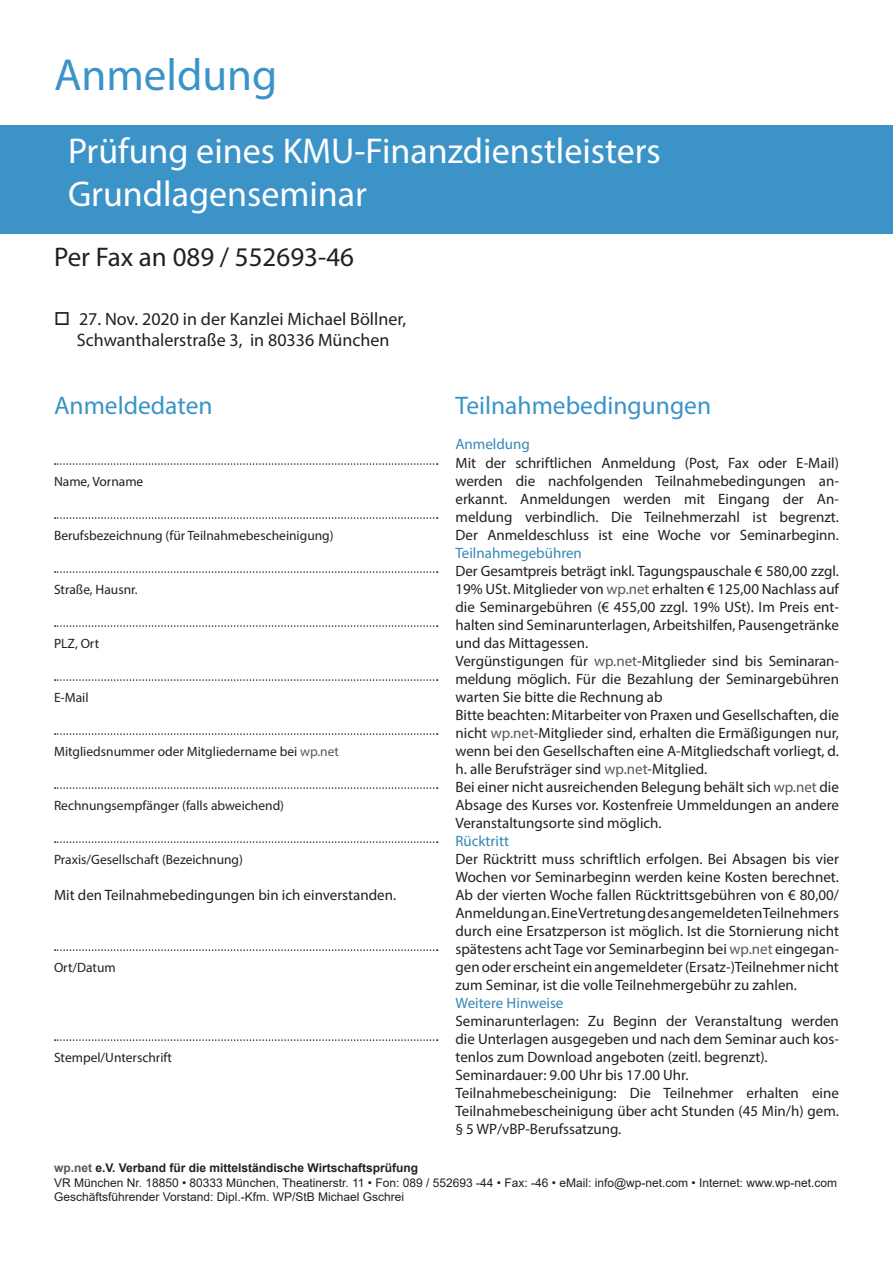
<style>
.page{position:relative;width:893px;height:1263px;background:#fff}
.page>*{position:absolute;margin:0;border:0;box-sizing:border-box;transform-origin:0 0}
.Überschrift_1b{font:45px "Myriad Pro";color:#3b93c8}
.Überschrift_1c{font:36px/43.2px "Myriad Pro";color:#fff}
.Titel_2{font:27px "Myriad Pro";color:#231f20}
.Überschrift_2{font:25.5px "Myriad Pro";color:#3b93c8}
.Titel_2-2{font:18px/21.6px "Myriad Pro";color:#231f20;text-align:center}
.Fließtext_größer{font:15px/18px "Myriad Pro";color:#231f20;text-align:justify}
.Überschrift_1c-2{font:15px/18px "Myriad Pro";color:#231f20;text-align:justify}
.Anmeldedaten{font:15px "Myriad Pro";color:#231f20}
.Überschrift_1c-3{font:15px "Myriad Pro";color:#3487b6}
.Anmeldedaten-2{font:13.5px "Myriad Pro";color:#231f20}
.Verband-Info_klein{font:12px "Arial";color:#231f20}
.Verband-Info_klein-2{font:700 12px "Arial";color:#231f20}
.s1{color:#57585a}
.s2{color:#3487b6}
</style>
<div class="page">
<div style="left:0;top:126px;width:893px;height:108px;background:#3b93c8"></div>
<svg style="left:55px;top:463px;width:383px;height:2px"></svg>
<svg style="left:55px;top:517px;width:383px;height:2px"></svg>
<svg style="left:55px;top:571px;width:383px;height:2px"></svg>
<svg style="left:55px;top:625px;width:383px;height:2px"></svg>
<svg style="left:55px;top:679px;width:383px;height:2px"></svg>
<svg style="left:55px;top:733px;width:383px;height:2px"></svg>
<svg style="left:55px;top:787px;width:383px;height:2px"></svg>
<svg style="left:55px;top:841px;width:383px;height:2px"></svg>
<svg style="left:55px;top:949px;width:383px;height:2px"></svg>
<svg style="left:55px;top:1039px;width:383px;height:2px"></svg>
<p class="Überschrift_1b" style="left:54px;top:47px;width:225px">Anmeldung</p>
<p class="Überschrift_1c" style="left:68px;top:128px;width:594px">Prüfung eines KMU-Finanzdienstleisters<br>Grundlagenseminar</p>
<p class="Titel_2" style="left:54px;top:240px;width:302px">Per Fax an 089 / 552693-46</p>
<p class="Titel_2-2" style="left:54px;top:307px;width:354px">□ 27. Nov. 2020 in der Kanzlei Michael Böllner,<br>Schwanthalerstraße 3, in 80336 München</p>
<p class="Überschrift_2" style="left:54px;top:390px;width:160px">Anmeldedaten</p>
<p class="Anmeldedaten-2" style="left:54px;top:473px;width:91px">Name, Vorname</p>
<p class="Anmeldedaten-2" style="left:54px;top:527px;width:281px">Berufsbezeichnung (für Teilnahmebescheinigung)</p>
<p class="Anmeldedaten-2" style="left:54px;top:581px;width:85px">Straße, Hausnr.</p>
<p class="Anmeldedaten-2" style="left:54px;top:635px;width:47px">PLZ, Ort</p>
<p class="Anmeldedaten-2" style="left:54px;top:689px;width:36px">E-Mail</p>
<p class="Anmeldedaten-2" style="left:54px;top:743px;width:286px">Mitgliedsnummer oder Mitgliedername bei <span class="s1">wp.net</span></p>
<p class="Anmeldedaten-2" style="left:54px;top:797px;width:232px">Rechnungsempfänger (falls abweichend)</p>
<p class="Anmeldedaten-2" style="left:54px;top:851px;width:190px">Praxis/Gesellschaft (Bezeichnung)</p>
<p class="Anmeldedaten" style="left:54px;top:886px;width:344px">Mit den Teilnahmebedingungen bin ich einverstanden.</p>
<p class="Anmeldedaten-2" style="left:54px;top:959px;width:63px">Ort/Datum</p>
<p class="Anmeldedaten-2" style="left:54px;top:1049px;width:120px">Stempel/Unterschrift</p>
<p class="Überschrift_2" style="left:455px;top:390px;width:257px">Teilnahmebedingungen</p>
<p class="Überschrift_1c-3" style="left:455px;top:435px;width:76px">Anmeldung</p>
<p class="Fließtext_größer" style="left:455px;top:454px;width:385px">Mit der schriftlichen Anmeldung (Post, Fax oder E-Mail) werden die nachfolgenden Teilnahmebedingungen an&shy;erkannt. Anmeldungen werden mit Eingang der An&shy;meldung verbindlich. Die Teilnehmerzahl ist begrenzt.<br>Der Anmeldeschluss ist eine Woche vor Seminarbeginn.<br><span class="s2">Teilnahmegebühren</span></p>
<p class="Fließtext_größer" style="left:455px;top:562px;width:385px">Der Gesamtpreis beträgt inkl. Tagungspauschale € 580,00 zzgl.<br>19% USt. Mitglieder von <span class="s1">wp.net</span> erhalten € 125,00 Nachlass auf die Seminargebühren (€ 455,00 zzgl. 19% USt). Im Preis ent&shy;halten sind Seminarunterlagen, Arbeitshilfen, Pausengetränke und das Mittagessen.</p>
<p class="Fließtext_größer" style="left:455px;top:652px;width:385px">Vergünstigungen für <span class="s1">wp.net</span>-Mitglieder sind bis Seminaran&shy;meldung möglich. Für die Bezahlung der Seminargebühren warten Sie bitte die Rechnung ab</p>
<p class="Fließtext_größer" style="left:455px;top:706px;width:385px">Bitte beachten: Mitarbeiter von Praxen und Gesellschaften, die nicht <span class="s1">wp.net</span>-Mitglieder sind, erhalten die Ermäßigungen nur, wenn bei den Gesellschaften eine A-Mitgliedschaft vorliegt, d. h. alle Berufsträger sind <span class="s1">wp.net</span>-Mitglied.</p>
<p class="Fließtext_größer" style="left:455px;top:778px;width:385px">Bei einer nicht ausreichenden Belegung behält sich <span class="s1">wp.net</span> die Absage des Kurses vor. Kostenfreie Ummeldungen an andere Veranstaltungsorte sind möglich.</p>
<p class="Überschrift_1c-3" style="left:455px;top:832px;width:55px">Rücktritt</p>
<p class="Überschrift_1c-2" style="left:455px;top:850px;width:385px">Der Rücktritt muss schriftlich erfolgen. Bei Absagen bis vier Wochen vor Seminarbeginn werden keine Kosten berechnet.<br>Ab der vierten Woche fallen Rücktrittsgebühren von € 80,00/ Anmeldung an. Eine Vertretung des angemeldeten Teilnehmers durch eine Ersatzperson ist möglich. Ist die Stornierung nicht spätestens acht Tage vor Seminarbeginn bei <span class="s1">wp.net</span> eingegan&shy;gen oder erscheint ein angemeldeter (Ersatz-)Teilnehmer nicht zum Seminar, ist die volle Teilnehmergebühr zu zahlen.</p>
<p class="Überschrift_1c-3" style="left:455px;top:994px;width:109px">Weitere Hinweise</p>
<p class="Überschrift_1c-2" style="left:455px;top:1012px;width:385px">Seminarunterlagen: Zu Beginn der Veranstaltung werden die Unterlagen ausgegeben und nach dem Seminar auch kos&shy;tenlos zum Download angeboten (zeitl. begrenzt).</p>
<p class="Überschrift_1c-2" style="left:455px;top:1066px;width:234px">Seminardauer: 9.00 Uhr bis 17.00 Uhr.</p>
<p class="Fließtext_größer" style="left:455px;top:1084px;width:385px">Teilnahmebescheinigung: Die Teilnehmer erhalten eine Teilnahmebescheinigung über acht Stunden (45 Min/h) gem. § 5 WP/vBP-Berufssatzung.</p>
<p class="Verband-Info_klein-2" style="left:54px;top:1159px;width:366px"><span class="s1">wp.net</span> e.V. Verband für die mittelständische Wirtschaftsprüfung</p>
<p class="Verband-Info_klein" style="left:54px;top:1174px;width:785px">VR München Nr. 18850 • 80333 München, Theatinerstr. 11 • Fon: 089 / 552693 -44 • Fax: -46 • eMail: info@wp-net.com • Internet: www.wp-net.com</p>
<p class="Verband-Info_klein" style="left:54px;top:1188px;width:352px">Geschäftsführender Vorstand: Dipl.-Kfm. WP/StB Michael Gschrei</p>
</div>
